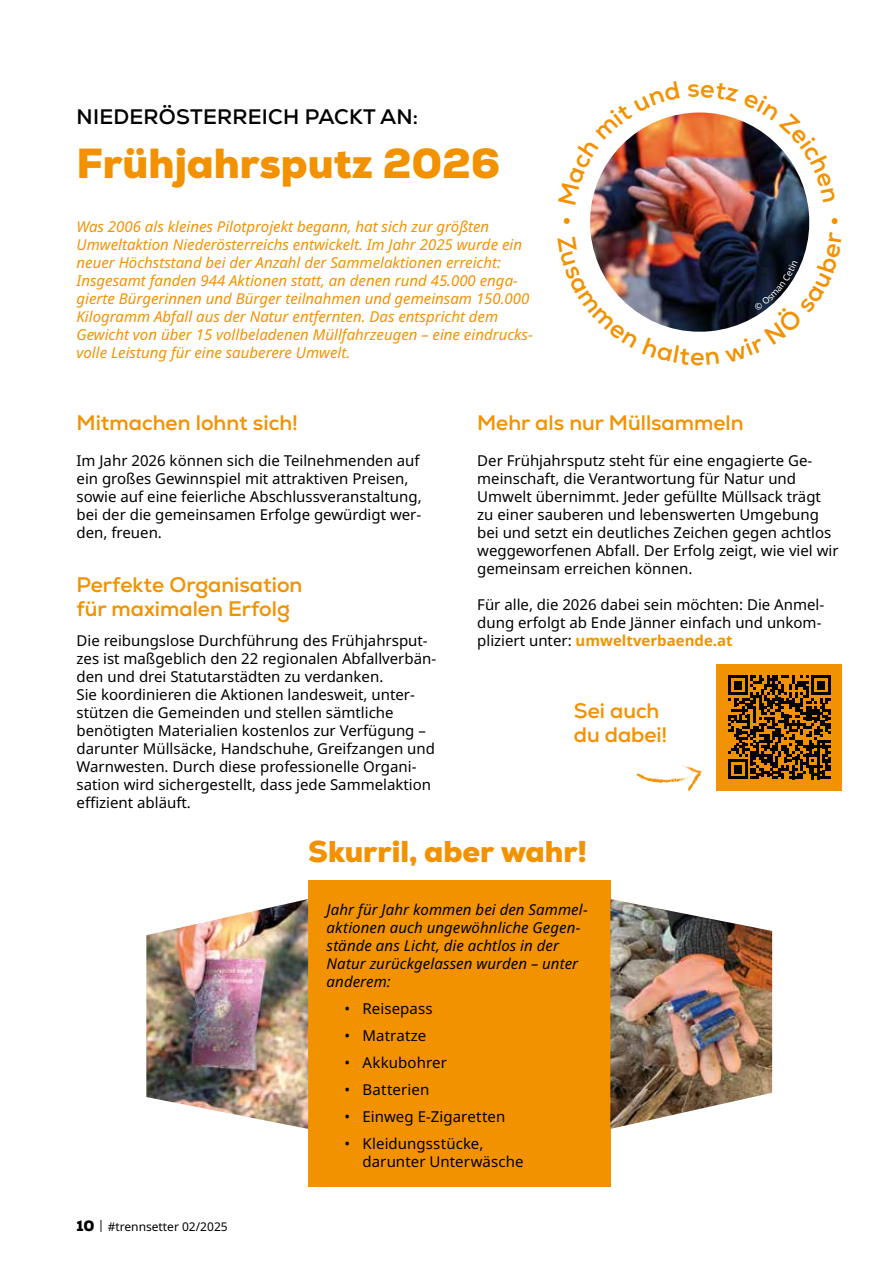
<style>
.page{position:relative;width:893px;height:1263px;background:#fff}
.page>*{position:absolute;margin:0;border:0;box-sizing:border-box;transform-origin:0 0}
.t1{font:900 42px "Nexa";color:#f39200}
.t2{font:900 30px "Nexa";color:#f39200}
.t3{font:700 24.9px "Nexa";color:#f39200}
.t4{font:700 21px/24px "Nexa";color:#f39200}
.t5{font:700 21px "Nexa";letter-spacing:.01em;color:#000}
.t6{font:15px/18px "Noto Sans";color:#000}
.t7{font:italic 15px/18px "Noto Sans";color:#f39200}
.t8{font:italic 15px/18px "Noto Sans";letter-spacing:.005em;color:#000}
.t9{font:12px "Noto Sans";color:#000}
.s1{font-weight:700;color:#f39200}
.s2{font-family:"Nexa";font-weight:900;font-size:15px}
</style>
<div class="page">
<img style="left:590px;top:113px;width:220px;height:217px">
<div style="left:717px;top:664px;width:125px;height:126px;background:#f39200"></div>
<svg style="left:728px;top:675px;width:103px;height:104px"></svg>
<svg style="left:636px;top:765px;width:66px;height:26px"></svg>
<div style="left:308px;top:880px;width:302px;height:306px;background:#f39200"></div>
<img style="left:146px;top:899px;width:162px;height:230px">
<img style="left:610px;top:899px;width:162px;height:230px">
<img style="left:590px;top:113px;width:90px;height:92px">
<img style="left:688px;top:112px;width:122px;height:90px">
<img style="left:590px;top:236px;width:129px;height:96px">
<svg style="left:725px;top:232px;width:85px;height:98px"></svg>
<h3 class="t5" style="left:77px;top:104px;width:343px">NIEDERÖSTERREICH PACKT AN:</h3>
<h1 class="t1" style="left:77px;top:136px;width:425px">Frühjahrsputz 2026</h1>
<p class="t7" style="left:77px;top:218px;width:458px">Was 2006 als kleines Pilotprojekt begann, hat sich zur größten Umweltaktion Niederösterreichs entwickelt. Im Jahr 2025 wurde ein neuer Höchststand bei der Anzahl der Sammelaktionen erreicht:<br>Insgesamt fanden 944 Aktionen statt, an denen rund 45.000 enga&shy;gierte Bürgerinnen und Bürger teilnahmen und gemeinsam 150.000<br>Kilogramm Abfall aus der Natur entfernten. Das entspricht dem Gewicht von über 15 vollbeladenen Müllfahrzeugen – eine eindrucks&shy;volle Leistung für eine sauberere Umwelt.</p>
<h3 class="t3" style="left:818px;top:226px;width:12px;rotate:-90deg">•</h3>
<h3 class="t4" style="left:77px;top:411px;width:223px">Mitmachen lohnt sich!</h3>
<p class="t6" style="left:77px;top:452px;width:347px">Im Jahr 2026 können sich die Teilnehmenden auf ein großes Gewinnspiel mit attraktiven Preisen, sowie auf eine feierliche Abschlussveranstaltung, bei der die gemeinsamen Erfolge gewürdigt wer&shy;den, freuen.</p>
<h3 class="t4" style="left:77px;top:573px;width:227px">Perfekte Organisation für maximalen Erfolg</h3>
<p class="t6" style="left:77px;top:632px;width:361px">Die reibungslose Durchführung des Frühjahrsput&shy;zes ist maßgeblich den 22 regionalen Abfallverbän&shy;den und drei Statutarstädten zu verdanken.<br>Sie koordinieren die Aktionen landesweit, unter&shy;stützen die Gemeinden und stellen sämtliche benötigten Materialien kostenlos zur Verfügung – darunter Müllsäcke, Handschuhe, Greifzangen und Warnwesten. Durch diese professionelle Organi&shy;sation wird sichergestellt, dass jede Sammelaktion effizient abläuft.</p>
<h3 class="t4" style="left:477px;top:411px;width:268px">Mehr als nur Müllsammeln</h3>
<p class="t6" style="left:477px;top:452px;width:363px">Der Frühjahrsputz steht für eine engagierte Ge&shy;meinschaft, die Verantwortung für Natur und Umwelt übernimmt. Jeder gefüllte Müllsack trägt zu einer sauberen und lebenswerten Umgebung bei und setzt ein deutliches Zeichen gegen achtlos weggeworfenen Abfall. Der Erfolg zeigt, wie viel wir gemeinsam erreichen können.</p>
<p class="t6" style="left:477px;top:596px;width:348px">Für alle, die 2026 dabei sein möchten: Die Anmel&shy;dung erfolgt ab Ende Jänner einfach und unkom&shy;pliziert unter: <span class="s1">umweltverbaende.at</span></p>
<h3 class="t4" style="left:574px;top:699px;width:95px">Sei auch du dabei!</h3>
<h2 class="t2" style="left:308px;top:832px;width:280px">Skurril, aber wahr!</h2>
<p class="t9" style="left:77px;top:1218px;width:153px"><span class="s2">10</span> | #trennsetter 02/2025</p>
<p class="t8" style="left:327px;top:900px;width:263px">Jahr für Jahr kommen bei den Sammel&shy;aktionen auch ungewöhnliche Gegen&shy;stände ans Licht, die achtlos in der<br>Natur zurückgelassen wurden – unter anderem:</p>
<p class="t6" style="left:345px;top:1000px;width:90px">• Reisepass</p>
<p class="t6" style="left:345px;top:1027px;width:83px">• Matratze</p>
<p class="t6" style="left:345px;top:1054px;width:104px">• Akkubohrer</p>
<p class="t6" style="left:345px;top:1081px;width:86px">• Batterien</p>
<p class="t6" style="left:345px;top:1108px;width:162px">• Einweg E-Zigaretten</p>
<p class="t6" style="left:363px;top:1135px;width:163px;text-indent:-18px">• Kleidungsstücke, darunter Unterwäsche</p>
</div>
